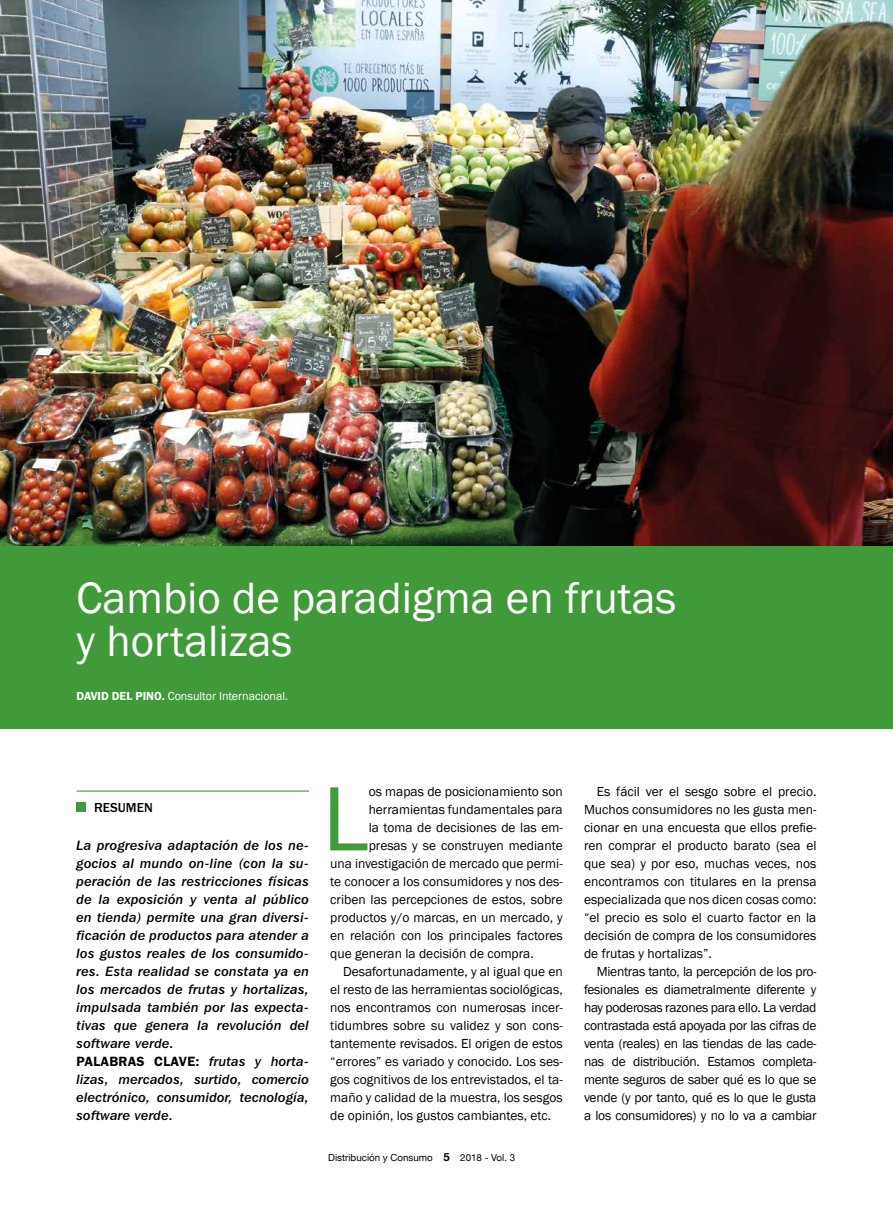
<style>
.page{position:relative;width:893px;height:1212px;background:#fff}
.page>*{position:absolute;margin:0;border:0;box-sizing:border-box;transform-origin:0 0}
.t1{font:94.5px "Franklin Gothic";color:#409a39}
.t2{font:45px/43.5px "Franklin Gothic";color:#fff}
.t3{font:13.5px/18px "Franklin Gothic";color:#000;text-align:justify}
.t4{font:13.5px/18px "Franklin Gothic IT Cby BT Med Ital";letter-spacing:.025em;color:#000;text-align:justify}
.t5{font:600 13.5px "Franklin Gothic LT";letter-spacing:.02em;color:#000}
.t6{font:500 13.5px "Franklin Gothic LT";color:#000}
.t7{font:12px "Franklin Gothic";color:#fff}
.t8{font:700 11.25px "Helvetica Neue";color:#000}
.t9{font:9.75px "Helvetica Neue";color:#000}
.s1{font-weight:600}
.s2{font-family:"Franklin Gothic IT Cby BT Med Ital";font-weight:400}
</style>
<div class="page">
<img style="left:0;top:0;width:893px;height:547px">
<hr style="left:77px;top:790px;width:232px;height:2px;background:#409a39">
<div style="left:77px;top:802px;width:9px;height:10px;background:#409a39"></div>
<div style="left:0;top:547px;width:893px;height:182px;background:#409a39"></div>
<h2 class="t2" style="left:77px;top:577px;width:601px">Cambio de paradigma en frutas y hortalizas</h2>
<p class="t7" style="left:77px;top:688px;width:213px"><span class="s1">DAVID DEL PINO.</span> Consultor Internacional.</p>
<p class="t6" style="left:94px;top:800px;width:60px">RESUMEN</p>
<p class="t4" style="left:77px;top:836px;width:234px">La progresiva adaptación de los ne&shy;gocios al mundo on-line (con la su&shy;peración de las restricciones físicas de la exposición y venta al público en tienda) permite una gran diversi&shy;ficación de productos para atender a los gustos reales de los consumido&shy;res. Esta realidad se constata ya en los mercados de frutas y hortalizas, impulsada también por las expecta&shy;tivas que genera la revolución del software verde.</p>
<p class="t5" style="left:77px;top:1054px;width:234px">PALABRAS CLAVE: <span class="s2">frutas y horta-</span></p>
<p class="t4" style="left:77px;top:1070px;width:234px">lizas, mercados, surtido, comercio electrónico, consumidor, tecnología, software verde.</p>
<h1 class="t1" style="left:322px;top:760px;width:48px">L</h1>
<p class="t3" style="left:369px;top:783px;width:196px">os mapas de posicionamiento son</p>
<p class="t3" style="left:369px;top:801px;width:196px">herramientas fundamentales para</p>
<p class="t3" style="left:369px;top:819px;width:196px">la toma de decisiones de las em-</p>
<p class="t3" style="left:369px;top:837px;width:196px">presas y se construyen mediante</p>
<p class="t3" style="left:330px;top:855px;width:234px">una investigación de mercado que permi-</p>
<p class="t3" style="left:330px;top:873px;width:234px">te conocer a los consumidores y nos des-</p>
<p class="t3" style="left:330px;top:891px;width:234px">criben las percepciones de estos, sobre</p>
<p class="t3" style="left:330px;top:909px;width:234px">productos y/o marcas, en un mercado, y</p>
<p class="t3" style="left:330px;top:927px;width:234px">en relación con los principales factores</p>
<p class="t3" style="left:330px;top:945px;width:205px">que generan la decisión de compra.</p>
<p class="t3" style="left:343px;top:963px;width:221px">Desafortunadamente, y al igual que en</p>
<p class="t3" style="left:330px;top:981px;width:234px">el resto de las herramientas sociológicas,</p>
<p class="t3" style="left:330px;top:999px;width:234px">nos encontramos con numerosas incer-</p>
<p class="t3" style="left:330px;top:1017px;width:234px">tidumbres sobre su validez y son cons-</p>
<p class="t3" style="left:330px;top:1035px;width:234px">tantemente revisados. El origen de estos</p>
<p class="t3" style="left:330px;top:1053px;width:234px">“errores” es variado y conocido. Los ses-</p>
<p class="t3" style="left:330px;top:1071px;width:234px">gos cognitivos de los entrevistados, el ta-</p>
<p class="t3" style="left:330px;top:1089px;width:234px">maño y calidad de la muestra, los sesgos</p>
<p class="t3" style="left:330px;top:1107px;width:223px">de opinión, los gustos cambiantes, etc.</p>
<p class="t8" style="left:443px;top:1148px;width:8px">5</p>
<p class="t9" style="left:328px;top:1150px;width:106px">Distribución y Consumo</p>
<p class="t9" style="left:460px;top:1150px;width:56px">2018 - Vol. 3</p>
<p class="t3" style="left:584px;top:783px;width:234px;text-indent:13px">Es fácil ver el sesgo sobre el precio.<br>Muchos consumidores no les gusta men&shy;cionar en una encuesta que ellos prefie&shy;ren comprar el producto barato (sea el que sea) y por eso, muchas veces, nos encontramos con titulares en la prensa especializada que nos dicen cosas como: “el precio es solo el cuarto factor en la decisión de compra de los consumidores de frutas y hortalizas”.</p>
<p class="t3" style="left:584px;top:963px;width:234px;text-indent:13px">Mientras tanto, la percepción de los pro&shy;fesionales es diametralmente diferente y hay poderosas razones para ello. La verdad contrastada está apoyada por las cifras de venta (reales) en las tiendas de las cade&shy;nas de distribución. Estamos completa&shy;mente seguros de saber qué es lo que se vende (y por tanto, qué es lo que le gusta a los consumidores) y no lo va a cambiar</p>
</div>
